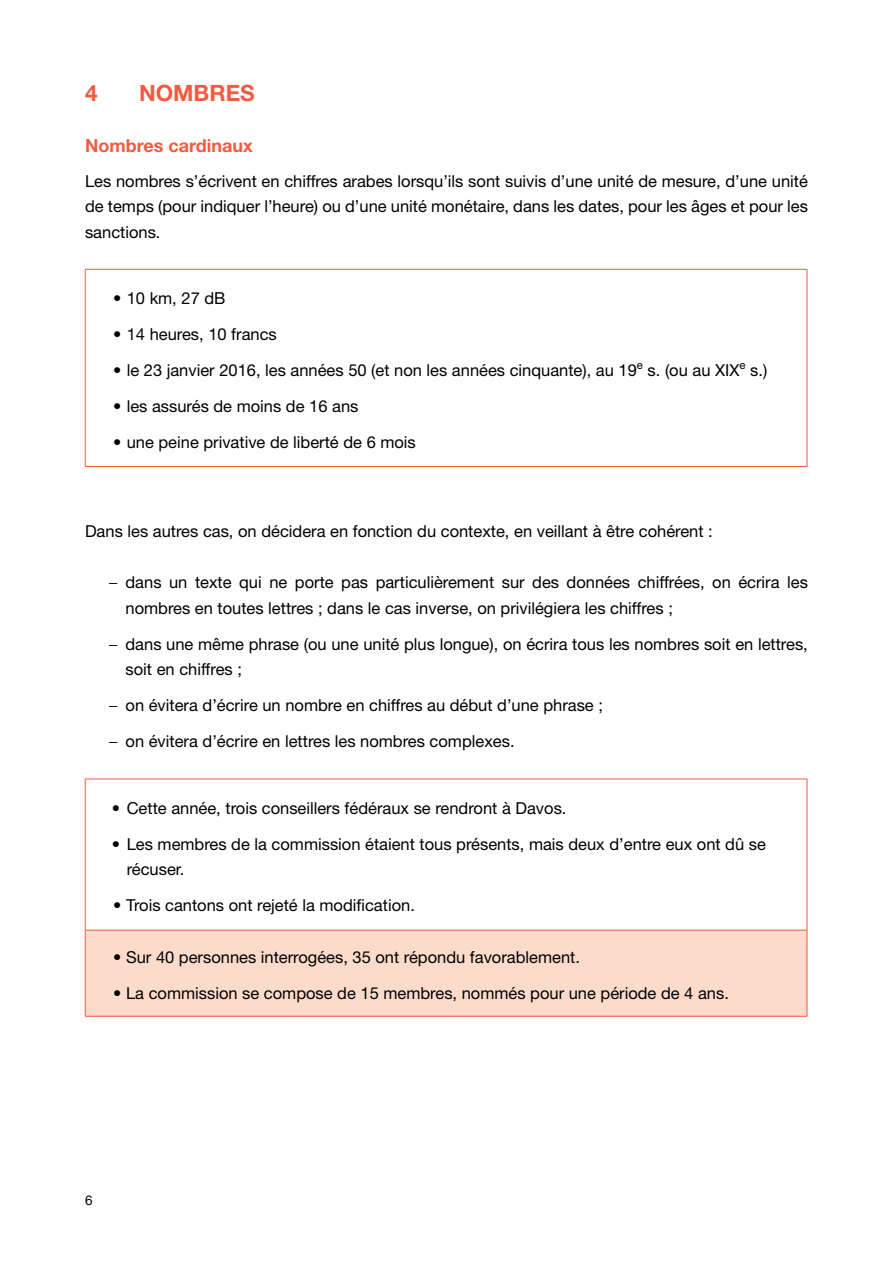
<style>
.page{position:relative;width:893px;height:1263px;background:#fff}
.page>*{position:absolute;margin:0;border:0;box-sizing:border-box;transform-origin:0 0}
.t1{font:700 22.5px "Helvetica Neue LT Std";color:#f15b40}
.t2{font:700 18px "Helvetica Neue LT Std";color:#f15b40}
.t3{font:16.5px/25.5px "Helvetica Neue LT Std";color:#000}
.t4{font:13.5px "Helvetica Neue LT Std";color:#000}
.s1{font-weight:300}
</style>
<div class="page">
<hr style="left:85px;top:269px;width:722px;height:1px;background:#f15b40">
<hr style="left:85px;top:269px;width:1px;height:197px;background:#f15b40">
<hr style="left:807px;top:269px;width:1px;height:197px;background:#f15b40">
<hr style="left:85px;top:466px;width:722px;height:1px;background:#f15b40">
<div style="left:85px;top:930px;width:722px;height:86px;background:#fddbcb"></div>
<hr style="left:85px;top:779px;width:722px;height:1px;background:#f15b40">
<hr style="left:85px;top:779px;width:1px;height:151px;background:#f15b40">
<hr style="left:807px;top:779px;width:1px;height:151px;background:#f15b40">
<hr style="left:85px;top:930px;width:722px;height:1px;background:#f15b40">
<hr style="left:85px;top:930px;width:1px;height:86px;background:#f15b40">
<hr style="left:807px;top:930px;width:1px;height:86px;background:#f15b40">
<hr style="left:85px;top:1016px;width:722px;height:1px;background:#f15b40">
<h1 class="t1" style="left:85px;top:79px;width:14px">4</h1>
<h1 class="t1" style="left:139px;top:79px;width:117px">NOMBRES</h1>
<p class="t2" style="left:85px;top:135px;width:169px">Nombres cardinaux</p>
<p class="t3" style="left:85px;top:168px;width:724px;text-align:justify">Les nombres s’écrivent en chiffres arabes lorsqu’ils sont suivis d’une unité de mesure, d’une unité de temps (pour indiquer l’heure) ou d’une unité monétaire, dans les dates, pour les âges et pour les sanctions.</p>
<p class="t3" style="left:113px;top:285px;width:114px">• 10 km, 27 dB</p>
<p class="t3" style="left:113px;top:321px;width:165px">• 14 heures, 10 francs</p>
<p class="t3" style="left:113px;top:357px;width:656px">• le 23 janvier 2016, les années 50 (et non les années cinquante), au 19<sup>e</sup> s. (ou au XIX<sup>e</sup> s.)</p>
<p class="t3" style="left:113px;top:393px;width:247px">• les assurés de moins de 16 ans</p>
<p class="t3" style="left:113px;top:429px;width:304px">• une peine privative de liberté de 6 mois</p>
<p class="t3" style="left:85px;top:518px;width:629px">Dans les autres cas, on décidera en fonction du contexte, en veillant à être cohérent :</p>
<p class="t3" style="left:126px;top:569px;width:684px;text-indent:-16px"><span class="s1">–</span> dans un texte qui ne porte pas particulièrement sur des données chiffrées, on écrira les nombres en toutes lettres ; dans le cas inverse, on privilégiera les chiffres ;</p>
<p class="t3" style="left:126px;top:631px;width:684px;text-indent:-16px"><span class="s1">–</span> dans une même phrase (ou une unité plus longue), on écrira tous les nombres soit en lettres, soit en chiffres ;</p>
<p class="t3" style="left:109px;top:692px;width:495px"><span class="s1">–</span> on évitera d’écrire un nombre en chiffres au début d’une phrase ;</p>
<p class="t3" style="left:109px;top:728px;width:407px"><span class="s1">–</span> on évitera d’écrire en lettres les nombres complexes.</p>
<p class="t3" style="left:112px;top:795px;width:456px">• Cette année, trois conseillers fédéraux se rendront à Davos.</p>
<p class="t3" style="left:127px;top:831px;width:641px;text-indent:-15px">• Les membres de la commission étaient tous présents, mais deux d’entre eux ont dû se récuser.</p>
<p class="t3" style="left:113px;top:892px;width:303px">• Trois cantons ont rejeté la modification.</p>
<p class="t3" style="left:113px;top:944px;width:468px">• Sur 40 personnes interrogées, 35 ont répondu favorablement.</p>
<p class="t3" style="left:113px;top:980px;width:617px">• La commission se compose de 15 membres, nommés pour une période de 4 ans.</p>
<p class="t4" style="left:85px;top:1192px;width:9px">6</p>
</div>
